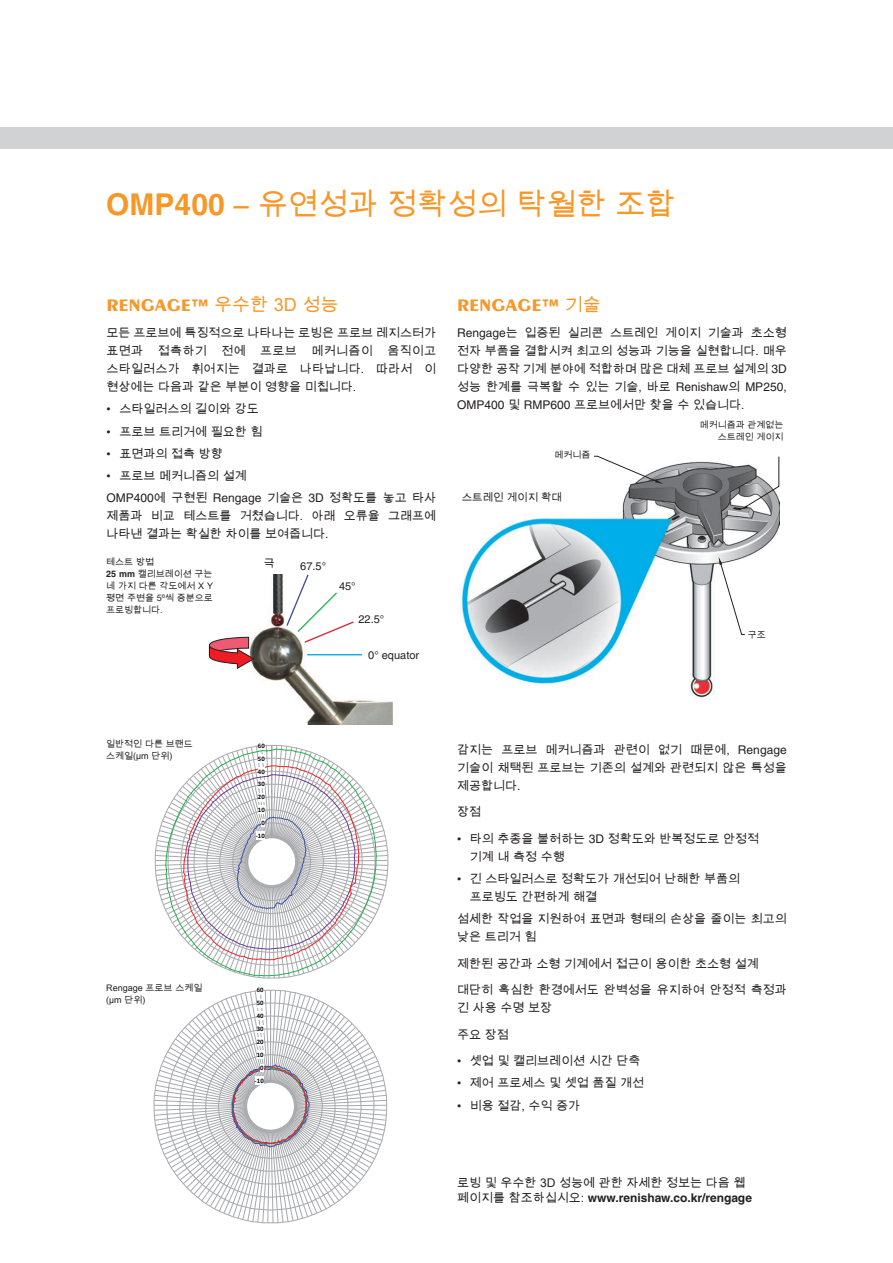
<style>
.page{position:relative;width:893px;height:1263px;background:#fff}
.page>*{position:absolute;margin:0;border:0;box-sizing:border-box;transform-origin:0 0}
.t1{font:30px "Arial Unicode MS";color:#f79727}
.t2{font:700 18px "Peignot LT";color:#f79727}
.Text{font:12px/18px "Arial Unicode MS";color:#231f20;text-align:justify}
.Heading{font:12px/18px "Arial Unicode MS";color:#231f20}
.t3{font:11.1px "Helvetica";color:#231f20}
.t4{font:11.1px "Arial Unicode MS";color:#231f20}
.Heading_2_black{font:10.5px "Arial Unicode MS";color:#231f20}
.body_text{font:9px/12px "Arial Unicode MS";color:#231f20}
.t5{font:700 6.75px "Calibri";letter-spacing:.02em;color:#050504}
.s1{font-family:"Helvetica CE";font-weight:700}
.s2{font-family:"Arial Unicode MS";font-weight:400}
.s3{font-family:"Helvetica"}
</style>
<div class="page">
<div style="left:0;top:128px;width:893px;height:21px;background:#d1d2d4"></div>
<svg style="left:154px;top:745px;width:235px;height:234px"></svg>
<svg style="left:165px;top:748px;width:212px;height:228px"></svg>
<svg style="left:183px;top:765px;width:177px;height:195px"></svg>
<div style="left:258px;top:806px;width:7px;height:8px;background:#fff"></div>
<div style="left:258px;top:793px;width:7px;height:8px;background:#fff"></div>
<div style="left:258px;top:780px;width:7px;height:8px;background:#fff"></div>
<div style="left:258px;top:767px;width:7px;height:8px;background:#fff"></div>
<div style="left:258px;top:754px;width:7px;height:8px;background:#fff"></div>
<div style="left:258px;top:741px;width:7px;height:8px;background:#fff"></div>
<div style="left:248px;top:838px;width:47px;height:47px;background:#fff;border-radius:50%"></div>
<svg style="left:153px;top:989px;width:235px;height:235px"></svg>
<img style="left:231px;top:1064px;width:79px;height:83px">
<div style="left:257px;top:1050px;width:7px;height:9px;background:#fff"></div>
<div style="left:257px;top:1038px;width:7px;height:8px;background:#fff"></div>
<div style="left:257px;top:1025px;width:7px;height:8px;background:#fff"></div>
<div style="left:257px;top:1012px;width:7px;height:8px;background:#fff"></div>
<div style="left:257px;top:999px;width:7px;height:8px;background:#fff"></div>
<div style="left:257px;top:986px;width:7px;height:8px;background:#fff"></div>
<div style="left:247px;top:1083px;width:47px;height:47px;background:#fff;border-radius:50%"></div>
<img style="left:243px;top:574px;width:150px;height:151px">
<hr style="left:307px;top:654px;width:55px;height:1px;background:#00aee9">
<svg style="left:285px;top:574px;width:70px;height:70px"></svg>
<svg style="left:209px;top:637px;width:45px;height:32px"></svg>
<img style="left:461px;top:461px;width:318px;height:237px">
<svg style="left:461px;top:490px;width:102px;height:14px"></svg>
<svg style="left:593px;top:455px;width:70px;height:29px"></svg>
<svg style="left:719px;top:557px;width:26px;height:78px"></svg>
<svg style="left:739px;top:456px;width:41px;height:53px"></svg>
<p class="t1" style="left:106px;top:182px;width:571px"><span class="s1">OMP400</span> – 유연성과 정확성의 탁월한 조합</p>
<p class="t2" style="left:107px;top:294px;width:233px">RENGAGE™ <span class="s2">우수한 3D 성능</span></p>
<p class="Text" style="left:107px;top:324px;width:331px">모든 프로브에 특징적으로 나타나는 로빙은 프로브 레지스터가 표면과 접촉하기 전에 프로브 메커니즘이 움직이고 스타일러스가 휘어지는 결과로 나타납니다. 따라서 이 현상에는 다음과 같은 부분이 영향을 미칩니다.</p>
<p class="Text" style="left:107px;top:400px;width:154px">• 스타일러스의 길이와 강도</p>
<p class="Text" style="left:107px;top:422px;width:157px">• 프로브 트리거에 필요한 힘</p>
<p class="Text" style="left:107px;top:444px;width:118px">• 표면과의 접촉 방향</p>
<p class="Text" style="left:107px;top:467px;width:142px">• 프로브 메커니즘의 설계</p>
<p class="Text" style="left:107px;top:489px;width:331px"><span class="s3">OMP400</span>에 구현된 <span class="s3">Rengage</span> 기술은 <span class="s3">3D</span> 정확도를 놓고 타사 제품과 비교 테스트를 거쳤습니다. 아래 오류율 그래프에 나타낸 결과는 확실한 차이를 보여줍니다.</p>
<p class="body_text" style="left:106px;top:556px;width:49px">테스트 방법</p>
<p class="body_text" style="left:106px;top:568px;width:108px;text-align:justify"><span class="s1">25 mm</span> 캘리브레이션 구는 네 가지 다른 각도에서 X Y 평면 주변을 5º씩 증분으로 프로빙합니다.</p>
<p class="t4" style="left:264px;top:555px;width:13px">극</p>
<p class="t3" style="left:300px;top:559px;width:27px">67.5°</p>
<p class="t3" style="left:339px;top:580px;width:18px">45°</p>
<p class="t3" style="left:358px;top:613px;width:27px">22.5°</p>
<p class="t3" style="left:368px;top:649px;width:53px">0° equator</p>
<p class="t2" style="left:457px;top:294px;width:145px">RENGAGE™ <span class="s2">기술</span></p>
<p class="Text" style="left:457px;top:324px;width:331px"><span class="s3">Rengage</span>는 입증된 실리콘 스트레인 게이지 기술과 초소형 전자 부품을 결합시켜 최고의 성능과 기능을 실현합니다. 매우 다양한 공작 기계 분야에 적합하며 많은 대체 프로브 설계의 <span class="s3">3D </span>성능 한계를 극복할 수 있는 기술, 바로 <span class="s3">Renishaw</span>의 <span class="s3">MP250, OMP400</span> 및 <span class="s3">RMP600</span> 프로브에서만 찾을 수 있습니다.</p>
<p class="body_text" style="left:554px;top:448px;width:37px">메커니즘</p>
<p class="Heading_2_black" style="left:462px;top:490px;width:102px">스트레인 게이지 확대</p>
<p class="body_text" style="left:700px;top:418px;width:85px;text-align:right">메커니즘과 관계없는 스트레인 게이지</p>
<p class="body_text" style="left:748px;top:628px;width:19px">구조</p>
<p class="body_text" style="left:106px;top:737px;width:88px">일반적인 다른 브랜드 스케일(µm 단위)</p>
<p class="t5" style="left:258px;top:741px;width:8px">60</p>
<p class="t5" style="left:258px;top:754px;width:8px">50</p>
<p class="t5" style="left:258px;top:767px;width:8px">40</p>
<p class="t5" style="left:258px;top:780px;width:8px">30</p>
<p class="t5" style="left:258px;top:793px;width:8px">20</p>
<p class="t5" style="left:258px;top:806px;width:8px">10</p>
<p class="t5" style="left:261px;top:819px;width:5px">0</p>
<p class="t5" style="left:256px;top:832px;width:11px">-10</p>
<p class="body_text" style="left:106px;top:982px;width:98px">Rengage 프로브 스케일 (µm 단위)</p>
<p class="t5" style="left:257px;top:986px;width:8px">60</p>
<p class="t5" style="left:257px;top:999px;width:8px">50</p>
<p class="t5" style="left:257px;top:1012px;width:8px">40</p>
<p class="t5" style="left:257px;top:1025px;width:8px">30</p>
<p class="t5" style="left:257px;top:1038px;width:8px">20</p>
<p class="t5" style="left:257px;top:1051px;width:8px">10</p>
<p class="t5" style="left:260px;top:1064px;width:5px">0</p>
<p class="t5" style="left:255px;top:1076px;width:11px">-10</p>
<p class="Text" style="left:457px;top:740px;width:331px">감지는 프로브 메커니즘과 관련이 없기 때문에, <span class="s3">Rengage </span>기술이 채택된 프로브는 기존의 설계와 관련되지 않은 특성을 제공합니다.</p>
<p class="Text" style="left:457px;top:803px;width:25px">장점</p>
<p class="Text" style="left:470px;top:829px;width:291px;text-indent:-13px">• 타의 추종을 불허하는 <span class="s3">3D</span> 정확도와 반복정도로 안정적 기계 내 측정 수행</p>
<p class="Text" style="left:470px;top:869px;width:272px;text-indent:-13px">• 긴 스타일러스로 정확도가 개선되어 난해한 부품의 프로빙도 간편하게 해결</p>
<p class="Heading" style="left:457px;top:910px;width:331px">섬세한 작업을 지원하여 표면과 형태의 손상을 줄이는 최고의 낮은 트리거 힘</p>
<p class="Heading" style="left:457px;top:954px;width:303px">제한된 공간과 소형 기계에서 접근이 용이한 초소형 설계</p>
<p class="Heading" style="left:457px;top:981px;width:331px">대단히 혹심한 환경에서도 완벽성을 유지하여 안정적 측정과 긴 사용 수명 보장</p>
<p class="Text" style="left:457px;top:1025px;width:53px">주요 장점</p>
<p class="Text" style="left:457px;top:1052px;width:185px">• 셋업 및 캘리브레이션 시간 단축</p>
<p class="Text" style="left:457px;top:1074px;width:189px">• 제어 프로세스 및 셋업 품질 개선</p>
<p class="Text" style="left:457px;top:1096px;width:125px">• 비용 절감, 수익 증가</p>
<p class="Text" style="left:457px;top:1174px;width:296px;line-height:15px">로빙 및 우수한 3D 성능에 관한 자세한 정보는 다음 웹 페이지를 참조하십시오: <span class="s1">www.renishaw.co.kr/rengage</span></p>
</div>
